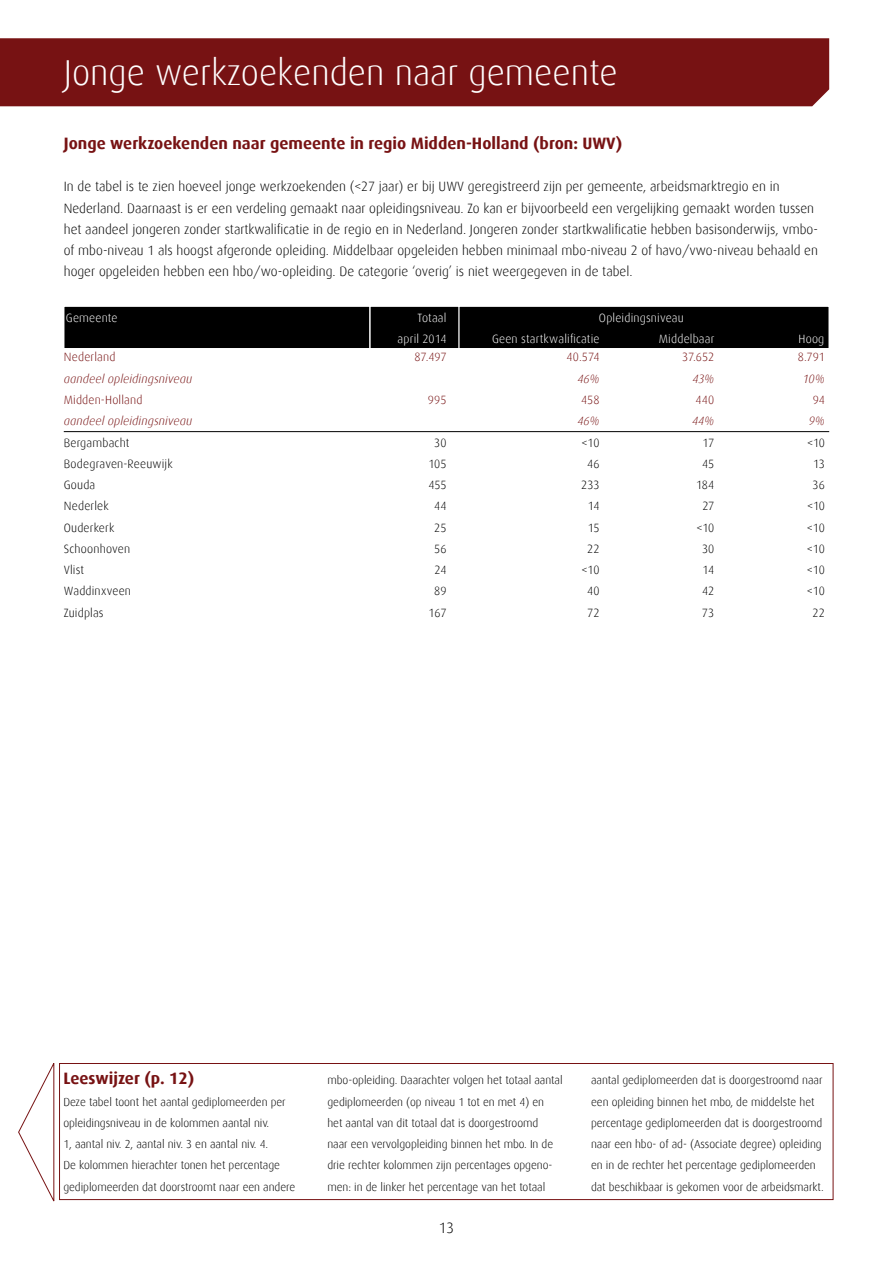
<style>
.page{position:relative;width:893px;height:1263px;background:#fff}
.page>*{position:absolute;margin:0;border:0;box-sizing:border-box;transform-origin:0 0}
.t1{font:300 36px "Dax";color:#fff}
.t2{font:700 16.5px "Dax";color:#771213}
.t3{font:300 15px "Dax";color:#000}
.t4{font:300 13.5px/21.3px "Dax";color:#000}
.t5{font:300 12px "Dax";letter-spacing:.01em;color:#000}
.t6{font:300 12px "Dax";letter-spacing:.015em;color:#fff}
.t7{font:italic 300 12px "Dax";letter-spacing:.015em;color:#771213}
.t8{font:300 12px "Dax";letter-spacing:.01em;color:#771213}
.t9{font:300 11.55px/21.3px "Dax";letter-spacing:-.005em;color:#000}
</style>
<div class="page">
<div style="left:0;top:38px;width:829px;height:68px;background:#771213"></div>
<div style="left:64px;top:306px;width:306px;height:42px;background:#000"></div>
<div style="left:64px;top:306px;width:306px;height:43px;border:1px solid #fff"></div>
<div style="left:370px;top:306px;width:89px;height:42px;background:#000"></div>
<div style="left:370px;top:306px;width:89px;height:43px;border:1px solid #fff"></div>
<div style="left:459px;top:306px;width:370px;height:42px;background:#000"></div>
<div style="left:459px;top:306px;width:370px;height:43px;border:1px solid #fff"></div>
<div style="left:59px;top:1063px;width:774px;height:137px;border:1px solid #771213"></div>
<hr style="left:64px;top:431px;width:765px;height:1px;background:#000">
<svg style="left:18px;top:1063px;width:37px;height:139px"></svg>
<h1 class="t1" style="left:64px;top:53px;width:555px">Jonge werkzoekenden naar gemeente</h1>
<h2 class="t2" style="left:64px;top:134px;width:560px">Jonge werkzoekenden naar gemeente in regio Midden-Holland (bron: UWV)</h2>
<p class="t4" style="left:64px;top:176px;width:756px">In de tabel is te zien hoeveel jonge werkzoekenden (&lt;27 jaar) er bij UWV geregistreerd zijn per gemeente, arbeidsmarktregio en in Nederland. Daarnaast is er een verdeling gemaakt naar opleidingsniveau. Zo kan er bijvoorbeeld een vergelijking gemaakt worden tussen het aandeel jongeren zonder startkwalificatie in de regio en in Nederland. Jongeren zonder startkwalificatie hebben basisonderwijs, vmbo&shy;of mbo-niveau 1 als hoogst afgeronde opleiding. Middelbaar opgeleiden hebben minimaal mbo-niveau 2 of havo/vwo-niveau behaald en hoger opgeleiden hebben een hbo/wo-opleiding. De categorie ‘overig’ is niet weergegeven in de tabel.</p>
<p class="t6" style="left:66px;top:311px;width:53px">Gemeente</p>
<p class="t6" style="left:418px;top:311px;width:30px">Totaal</p>
<p class="t6" style="left:599px;top:311px;width:86px">Opleidingsniveau</p>
<p class="t6" style="left:398px;top:332px;width:50px">april 2014</p>
<p class="t6" style="left:492px;top:332px;width:109px">Geen startkwalificatie</p>
<p class="t6" style="left:659px;top:332px;width:57px">Middelbaar</p>
<p class="t6" style="left:798px;top:332px;width:27px">Hoog</p>
<p class="t8" style="left:64px;top:351px;width:53px">Nederland</p>
<p class="t8" style="left:414px;top:351px;width:33px">87.497</p>
<p class="t8" style="left:567px;top:351px;width:34px">40.574</p>
<p class="t8" style="left:682px;top:351px;width:34px">37.652</p>
<p class="t8" style="left:798px;top:351px;width:29px">8.791</p>
<p class="t7" style="left:64px;top:372px;width:130px">aandeel opleidingsniveau</p>
<p class="t7" style="left:577px;top:372px;width:24px">46%</p>
<p class="t7" style="left:692px;top:372px;width:23px">43%</p>
<p class="t7" style="left:803px;top:372px;width:24px">10%</p>
<p class="t8" style="left:64px;top:393px;width:80px">Midden-Holland</p>
<p class="t8" style="left:428px;top:393px;width:20px">995</p>
<p class="t8" style="left:581px;top:393px;width:20px">458</p>
<p class="t8" style="left:696px;top:393px;width:20px">440</p>
<p class="t8" style="left:813px;top:393px;width:14px">94</p>
<p class="t7" style="left:64px;top:414px;width:130px">aandeel opleidingsniveau</p>
<p class="t7" style="left:577px;top:414px;width:24px">46%</p>
<p class="t7" style="left:692px;top:414px;width:24px">44%</p>
<p class="t7" style="left:809px;top:414px;width:18px">9%</p>
<p class="t5" style="left:64px;top:436px;width:67px">Bergambacht</p>
<p class="t5" style="left:434px;top:436px;width:14px">30</p>
<p class="t5" style="left:582px;top:436px;width:19px">&lt;10</p>
<p class="t5" style="left:703px;top:436px;width:13px">17</p>
<p class="t5" style="left:807px;top:436px;width:19px">&lt;10</p>
<p class="t5" style="left:64px;top:457px;width:110px">Bodegraven-Reeuwijk</p>
<p class="t5" style="left:428px;top:457px;width:20px">105</p>
<p class="t5" style="left:587px;top:457px;width:14px">46</p>
<p class="t5" style="left:702px;top:457px;width:14px">45</p>
<p class="t5" style="left:813px;top:457px;width:13px">13</p>
<p class="t5" style="left:64px;top:478px;width:33px">Gouda</p>
<p class="t5" style="left:428px;top:478px;width:20px">455</p>
<p class="t5" style="left:581px;top:478px;width:20px">233</p>
<p class="t5" style="left:696px;top:478px;width:20px">184</p>
<p class="t5" style="left:813px;top:478px;width:14px">36</p>
<p class="t5" style="left:64px;top:500px;width:46px">Nederlek</p>
<p class="t5" style="left:434px;top:500px;width:14px">44</p>
<p class="t5" style="left:588px;top:500px;width:13px">14</p>
<p class="t5" style="left:702px;top:500px;width:14px">27</p>
<p class="t5" style="left:807px;top:500px;width:19px">&lt;10</p>
<p class="t5" style="left:64px;top:521px;width:52px">Ouderkerk</p>
<p class="t5" style="left:434px;top:521px;width:14px">25</p>
<p class="t5" style="left:588px;top:521px;width:13px">15</p>
<p class="t5" style="left:696px;top:521px;width:19px">&lt;10</p>
<p class="t5" style="left:807px;top:521px;width:19px">&lt;10</p>
<p class="t5" style="left:64px;top:542px;width:68px">Schoonhoven</p>
<p class="t5" style="left:434px;top:542px;width:14px">56</p>
<p class="t5" style="left:587px;top:542px;width:14px">22</p>
<p class="t5" style="left:702px;top:542px;width:14px">30</p>
<p class="t5" style="left:807px;top:542px;width:19px">&lt;10</p>
<p class="t5" style="left:64px;top:563px;width:22px">Vlist</p>
<p class="t5" style="left:435px;top:563px;width:13px">24</p>
<p class="t5" style="left:582px;top:563px;width:19px">&lt;10</p>
<p class="t5" style="left:702px;top:563px;width:13px">14</p>
<p class="t5" style="left:807px;top:563px;width:19px">&lt;10</p>
<p class="t5" style="left:64px;top:585px;width:69px">Waddinxveen</p>
<p class="t5" style="left:434px;top:585px;width:14px">89</p>
<p class="t5" style="left:587px;top:585px;width:14px">40</p>
<p class="t5" style="left:702px;top:585px;width:14px">42</p>
<p class="t5" style="left:807px;top:585px;width:19px">&lt;10</p>
<p class="t5" style="left:64px;top:606px;width:41px">Zuidplas</p>
<p class="t5" style="left:429px;top:606px;width:19px">167</p>
<p class="t5" style="left:587px;top:606px;width:14px">72</p>
<p class="t5" style="left:702px;top:606px;width:14px">73</p>
<p class="t5" style="left:812px;top:606px;width:14px">22</p>
<h2 class="t2" style="left:63px;top:1069px;width:132px">Leeswijzer (p. 12)</h2>
<p class="t9" style="left:63px;top:1091px;width:233px">Deze tabel toont het aantal gediplomeerden per opleidingsniveau in de kolommen aantal niv.<br>1, aantal niv. 2, aantal niv. 3 en aantal niv. 4.<br>De kolommen hierachter tonen het percentage gediplomeerden dat doorstroomt naar een andere</p>
<p class="t9" style="left:327px;top:1070px;width:237px">mbo-opleiding. Daarachter volgen het totaal aantal gediplomeerden (op niveau 1 tot en met 4) en<br>het aantal van dit totaal dat is doorgestroomd<br>naar een vervolgopleiding binnen het mbo. In de drie rechter kolommen zijn percentages opgeno&shy;men: in de linker het percentage van het totaal</p>
<p class="t9" style="left:591px;top:1070px;width:234px">aantal gediplomeerden dat is doorgestroomd naar een opleiding binnen het mbo, de middelste het percentage gediplomeerden dat is doorgestroomd naar een hbo- of ad- (Associate degree) opleiding en in de rechter het percentage gediplomeerden dat beschikbaar is gekomen voor de arbeidsmarkt.</p>
<p class="t3" style="left:439px;top:1220px;width:17px">13</p>
</div>
